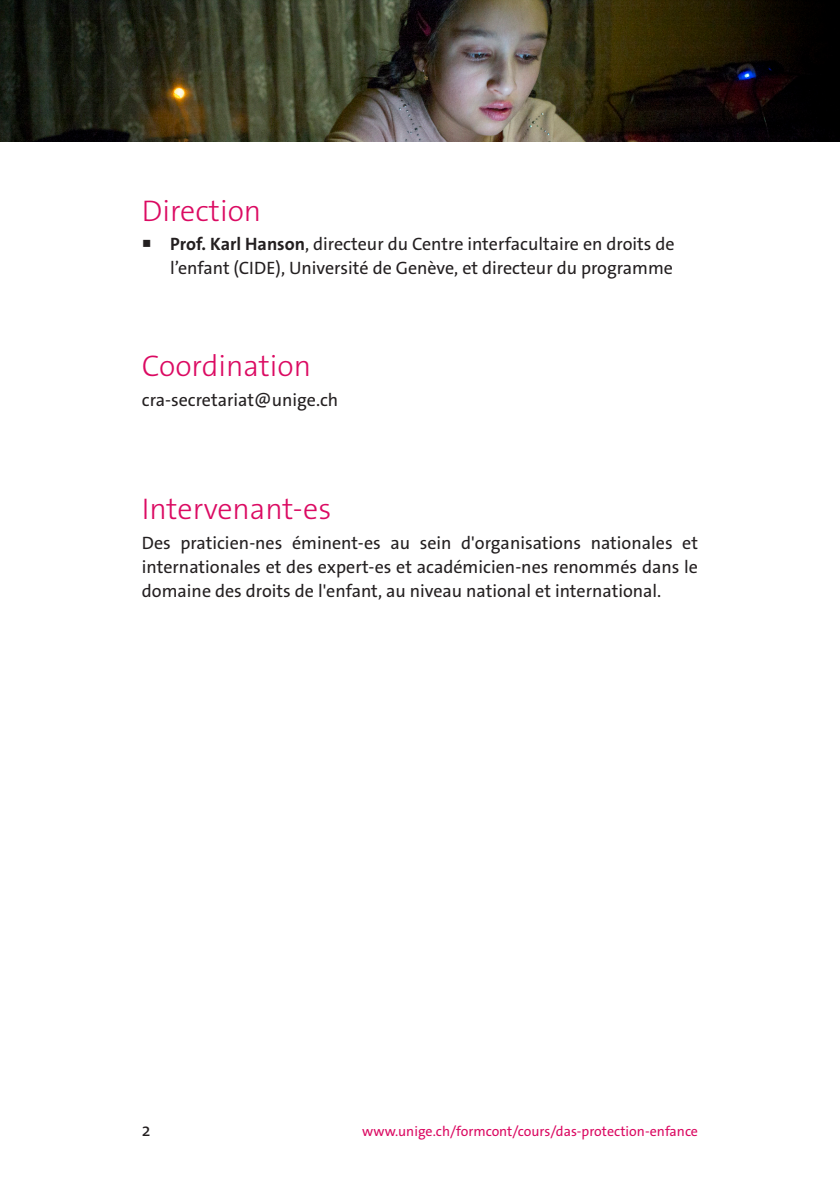
<style>
.page{position:relative;width:840px;height:1191px;background:#fff}
.page>*{position:absolute;margin:0;border:0;box-sizing:border-box;transform-origin:0 0}
.texte{font:300 30px "The Sans Os F";color:#db0a62}
.texte-2{font:18px/24px "The Sans Os F";color:#231f20;text-align:justify}
.retrait5{font:18px/24px "The Sans Os F";color:#231f20;text-align:right}
.t1{font:14px "The Sans Os F";color:#db0a62}
.s1{font-weight:700}
</style>
<div class="page">
<img style="left:0;top:0;width:839px;height:142px">
<p class="texte" style="left:142px;top:191px;width:121px">Direction</p>
<p class="retrait5" style="left:142px;top:232px;width:534px">○ <span class="s1">Prof. Karl Hanson</span>, directeur du Centre interfacultaire en droits de l’enfant (CIDE), Université de Genève, et directeur du programme</p>
<p class="texte" style="left:142px;top:347px;width:171px">Coordination</p>
<p class="retrait5" style="left:142px;top:388px;width:198px">cra-secretariat@unige.ch</p>
<p class="texte" style="left:142px;top:489px;width:191px">Intervenant-es</p>
<p class="texte-2" style="left:142px;top:530px;width:557px">Des praticien-nes éminent-es au sein d'organisations nationales et internationales et des expert-es et académicien-nes renommés dans le domaine des droits de l'enfant, au niveau national et international.</p>
<p class="texte-2" style="left:142px;top:1118px;width:10px">2</p>
<p class="t1" style="left:362px;top:1122px;width:337px">www.unige.ch/formcont/cours/das-protection-enfance</p>
</div>
